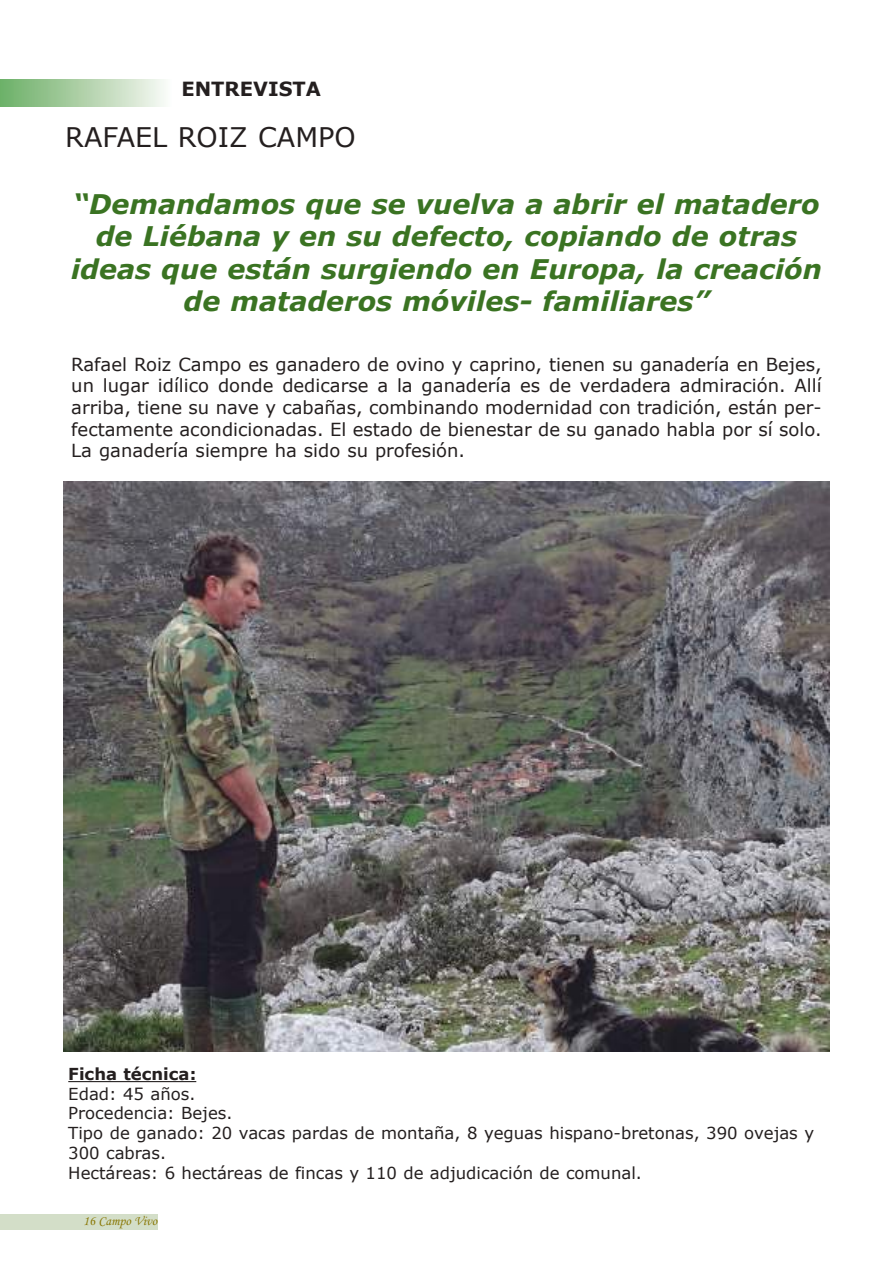
<style>
.page{position:relative;width:893px;height:1263px;background:#fff}
.page>*{position:absolute;margin:0;border:0;box-sizing:border-box;transform-origin:0 0}
.t1{font:italic 700 27px/32.4px "Verdana";color:#3a7322;text-align:center}
.t2{font:27px "Verdana";color:#241f1f}
.t3{font:700 19.5px "Verdana";color:#241f1f}
.t4{font:18px/21.6px "Verdana";color:#241f1f;text-align:justify}
.t5{font:16.5px/19.8px "Verdana";color:#241f1f}
.t6{font:700 16.5px "Verdana";color:#241f1f}
.t7{font:13.5px "Monotype Corsiva";color:#8a7907}
</style>
<div class="page">
<img style="left:64px;top:481px;width:765px;height:571px">
<div style="left:0;top:1214px;width:157px;height:16px;background:#d3dec8"></div>
<img style="left:0;top:79px;width:164px;height:27px">
<hr style="left:68px;top:1081px;width:128px;height:1px;background:#241f1f">
<p class="t3" style="left:181px;top:76px;width:141px">ENTREVISTA</p>
<h1 class="t2" style="left:65px;top:120px;width:292px">RAFAEL ROIZ CAMPO</h1>
<h1 class="t1" style="left:71px;top:187px;width:752px">“Demandamos que se vuelva a abrir el matadero de Liébana y en su defecto, copiando de otras ideas que están surgiendo en Europa, la creación de mataderos móviles- familiares”</h1>
<p class="t4" style="left:71px;top:353px;width:752px">Rafael Roiz Campo es ganadero de ovino y caprino, tienen su ganadería en Bejes, un lugar idílico donde dedicarse a la ganadería es de verdadera admiración. Allí arriba, tiene su nave y cabañas, combinando modernidad con tradición, están per&shy;fectamente acondicionadas. El estado de bienestar de su ganado habla por sí solo.<br>La ganadería siempre ha sido su profesión.</p>
<p class="t6" style="left:68px;top:1063px;width:130px">ficha técnica:</p>
<p class="t5" style="left:68px;top:1083px;width:747px">Edad: 45 años.<br>Procedencia: Bejes.<br>Tipo de ganado: 20 vacas pardas de montaña, 8 yeguas hispano-bretonas, 390 ovejas y 300 cabras.<br>Hectáreas: 6 hectáreas de fincas y 110 de adjudicación de comunal.</p>
<p class="t7" style="left:83px;top:1212px;width:76px">16 Campo Vivo</p>
</div>
